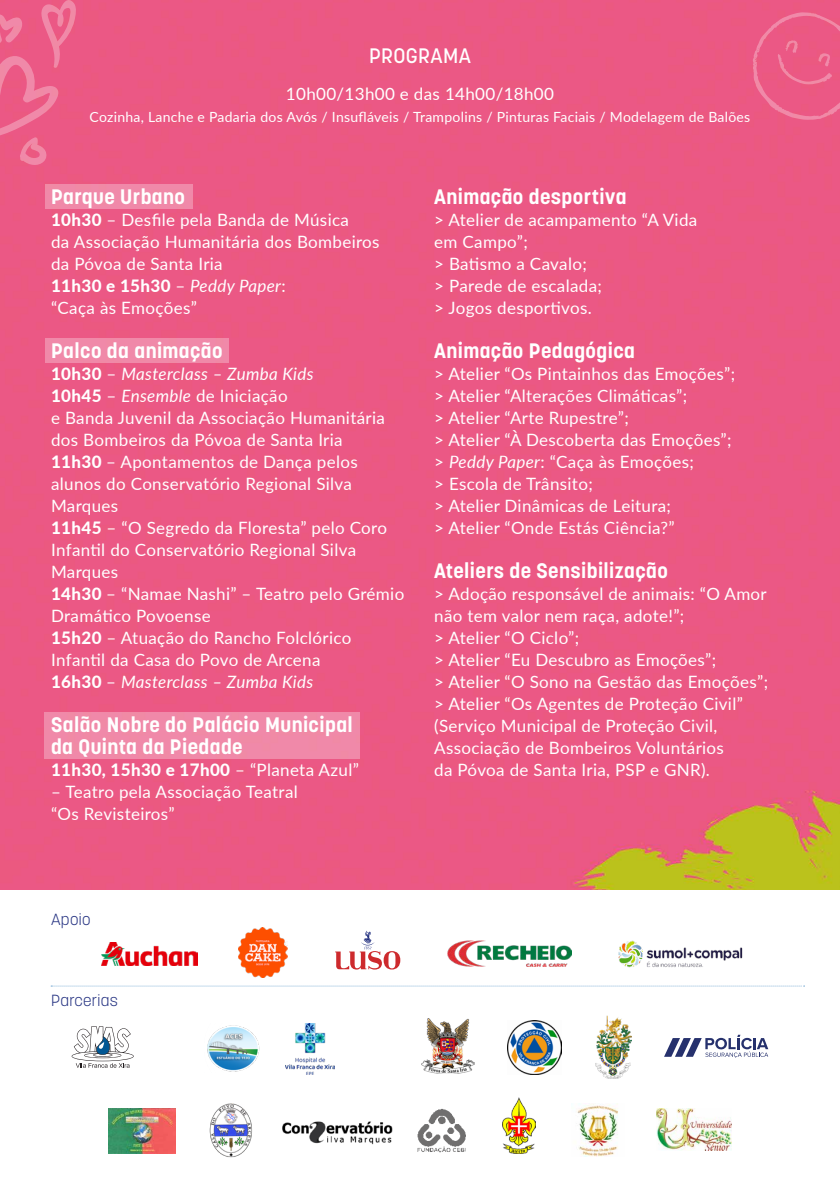
<style>
.page{position:relative;width:840px;height:1191px;background:#fff}
.page>*{position:absolute;margin:0;border:0;box-sizing:border-box;transform-origin:0 0}
.t1{font:700 20.8px/22px "Korolev";letter-spacing:.02em;color:#fff}
.t2{font:500 20.8px "Korolev";letter-spacing:.02em;color:#fff}
.t3{font:17px/22px "Lato";letter-spacing:.02em;color:#fff}
.t4{font:800 17px "Lato";letter-spacing:.02em;color:#fff}
.t5{font:300 16px "Korolev";letter-spacing:.02em;color:#283583}
.t6{font:14px "Lato";letter-spacing:.02em;color:#fff}
.s1{font-weight:800}
.s2{font-style:italic}
.s3{font-weight:400}
</style>
<div class="page">
<div style="left:0;top:0;width:839px;height:890px;background:#eb5885"></div>
<div style="left:45px;top:184px;width:148px;height:24px;background:#f089a9"></div>
<div style="left:45px;top:339px;width:183px;height:24px;background:#f089a9"></div>
<div style="left:44px;top:712px;width:315px;height:47px;background:#f089a9"></div>
<svg style="left:752px;top:12px;width:87px;height:108px;background:#eb5e88"></svg>
<svg style="left:51px;top:985px;width:753px;height:1px"></svg>
<svg style="left:0;top:0;width:77px;height:167px;background:#ec638b"></svg>
<svg style="left:72px;top:1026px;width:62px;height:41px"></svg>
<img style="left:207px;top:1025px;width:53px;height:47px">
<img style="left:421px;top:1018px;width:53px;height:55px">
<img style="left:507px;top:1020px;width:54px;height:54px">
<img style="left:595px;top:1015px;width:36px;height:63px">
<svg style="left:664px;top:1034px;width:103px;height:24px"></svg>
<img style="left:285px;top:1023px;width:50px;height:51px">
<img style="left:102px;top:942px;width:95px;height:23px">
<img style="left:238px;top:928px;width:49px;height:49px">
<svg style="left:335px;top:930px;width:65px;height:39px"></svg>
<img style="left:618px;top:940px;width:125px;height:28px">
<img style="left:447px;top:940px;width:124px;height:27px">
<img style="left:656px;top:1108px;width:75px;height:42px">
<img style="left:417px;top:1108px;width:49px;height:45px">
<img style="left:502px;top:1097px;width:33px;height:56px">
<img style="left:108px;top:1108px;width:67px;height:45px">
<img style="left:209px;top:1103px;width:43px;height:55px">
<img style="left:282px;top:1121px;width:111px;height:24px">
<img style="left:577px;top:1103px;width:41px;height:53px">
<p class="t2" style="left:369px;top:42px;width:103px">PROGRAMA</p>
<p class="t3" style="left:286px;top:82px;width:269px">10h00/13h00 e das 14h00/18h00</p>
<p class="t6" style="left:89px;top:107px;width:662px">Cozinha, Lanche e Padaria dos Avós / Insufláveis / Trampolins / Pinturas Faciais / Modelagem de Balões</p>
<p class="t1" style="left:51px;top:186px;width:135px">Parque Urbano</p>
<p class="t3" style="left:51px;top:208px;width:330px"><span class="s1">10h30</span> – Desfile pela Banda de Música<br>da Associação Humanitária dos Bombeiros da Póvoa de Santa Iria<br><span class="s1">11h30 e 15h30</span> – <span class="s2">Peddy Paper</span>:<br>“Caça às Emoções”</p>
<p class="t1" style="left:51px;top:340px;width:173px">Palco da animação</p>
<p class="t3" style="left:51px;top:362px;width:354px"><span class="s1">10h30</span> – <span class="s2">Masterclass – Zumba Kids<br></span><span class="s1">10h45</span> – <span class="s2">Ensemble</span> de Iniciação<br>e Banda Juvenil da Associação Humanitária dos Bombeiros da Póvoa de Santa Iria<br><span class="s1">11h30</span> – Apontamentos de Dança pelos alunos do Conservatório Regional Silva<br>Marques<br><span class="s1">11h45</span> – “O Segredo da Floresta” pelo Coro<br>Infantil do Conservatório Regional Silva<br>Marques<br><span class="s1">14h30</span> – “Namae Nashi” – Teatro pelo Grémio<br>Dramático Povoense<br><span class="s1">15h20</span> – Atuação do Rancho Folclórico<br>Infantil da Casa do Povo de Arcena<br><span class="s1">16h30</span> – <span class="s2">Masterclass – Zumba Kids</span></p>
<p class="t1" style="left:51px;top:714px;width:303px">Salão Nobre do Palácio Municipal da Quinta da Piedade</p>
<p class="t4" style="left:51px;top:757px;width:309px">11h30, 15h30 e 17h00 <span class="s3">– “Planeta Azul”</span></p>
<p class="t3" style="left:51px;top:780px;width:248px">– Teatro pela Associação Teatral “Os Revisteiros”</p>
<p class="t1" style="left:434px;top:186px;width:194px">Animação desportiva</p>
<p class="t3" style="left:434px;top:208px;width:264px">&gt; Atelier de acampamento “A Vida em Campo”;<br>&gt; Batismo a Cavalo;<br>&gt; Parede de escalada;<br>&gt; Jogos desportivos.</p>
<p class="t1" style="left:434px;top:340px;width:202px">Animação Pedagógica</p>
<p class="t3" style="left:434px;top:362px;width:302px">&gt; Atelier “Os Pintainhos das Emoções”; &gt; Atelier “Alterações Climáticas”;<br>&gt; Atelier “Arte Rupestre”;<br>&gt; Atelier “À Descoberta das Emoções”; &gt; <span class="s2">Peddy Paper</span>: “Caça às Emoções;<br>&gt; Escola de Trânsito;<br>&gt; Atelier Dinâmicas de Leitura;<br>&gt; Atelier “Onde Estás Ciência?”</p>
<p class="t1" style="left:434px;top:560px;width:235px">Ateliers de Sensibilização</p>
<p class="t3" style="left:434px;top:582px;width:335px">&gt; Adoção responsável de animais: “O Amor não tem valor nem raça, adote!”;<br>&gt; Atelier “O Ciclo”;<br>&gt; Atelier “Eu Descubro as Emoções”;<br>&gt; Atelier “O Sono na Gestão das Emoções”; &gt; Atelier “Os Agentes de Proteção Civil” (Serviço Municipal de Proteção Civil, Associação de Bombeiros Voluntários<br>da Póvoa de Santa Iria, PSP e GNR).</p>
<p class="t5" style="left:51px;top:909px;width:41px">Apoio</p>
<p class="t5" style="left:51px;top:990px;width:68px">Parcerias</p>
</div>
